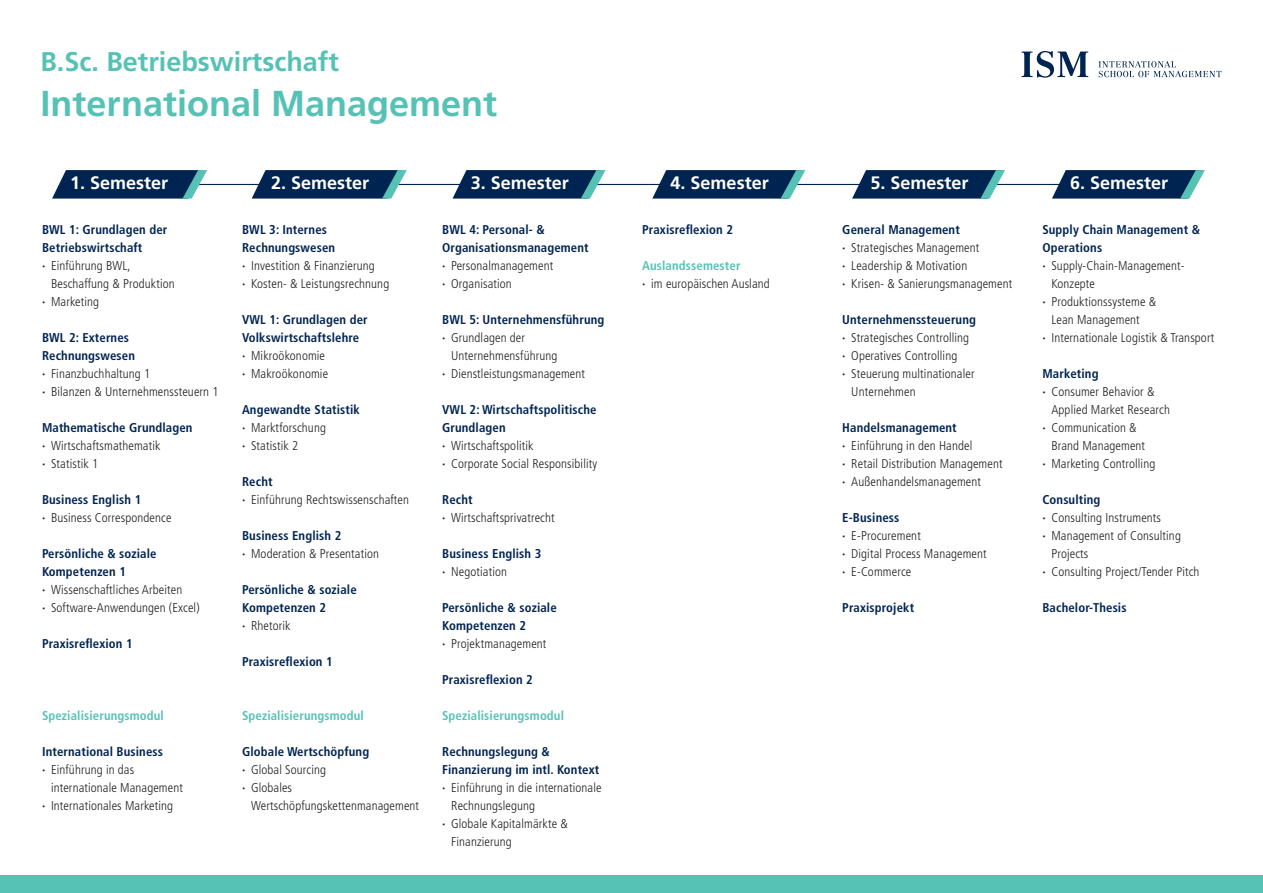
<style>
.page{position:relative;width:1263px;height:893px;background:#fff}
.page>*{position:absolute;margin:0;border:0;box-sizing:border-box;transform-origin:0 0}
.t1{font:700 36px "Frutiger LT Com";color:#55c2b5}
.t2{font:700 27px "Frutiger LT Com";color:#55c2b5}
.t3{font:700 18px "Frutiger LT Com";color:#fff}
.t4{font:300 condensed 12.75px/18px "Frutiger LT Std";letter-spacing:.01em;color:#231f20}
.t5{font:700 condensed 12.75px/18px "Frutiger LT Std";letter-spacing:.01em;color:#002451}
.t6{font:700 condensed 12.75px "Frutiger LT Std";letter-spacing:.01em;color:#55c2b5}
.s1{color:#231f20}
.s2{font-weight:300;color:#231f20}
.s3{font-weight:700}
.s4{font-weight:700;color:#002451}
.s5{font-weight:700;color:#55c2b5}
</style>
<div class="page">
<hr style="left:64px;top:184px;width:1063px;height:1px;background:#002451">
<svg style="left:52px;top:170px;width:155px;height:29px;background:#204469"></svg>
<svg style="left:252px;top:170px;width:155px;height:29px;background:#1f4469"></svg>
<svg style="left:452px;top:170px;width:154px;height:29px;background:#21456a"></svg>
<svg style="left:652px;top:170px;width:153px;height:29px;background:#204469"></svg>
<svg style="left:852px;top:170px;width:153px;height:29px;background:#204469"></svg>
<svg style="left:1052px;top:170px;width:153px;height:29px;background:#204569"></svg>
<div style="left:0;top:876px;width:1263px;height:17px;background:#55c2b5"></div>
<svg style="left:1021px;top:51px;width:67px;height:27px"></svg>
<svg style="left:1098px;top:61px;width:123px;height:16px"></svg>
<h2 class="t2" style="left:40px;top:46px;width:300px">B.Sc. Betriebswirtschaft</h2>
<h1 class="t1" style="left:40px;top:83px;width:458px">International Management</h1>
<h3 class="t3" style="left:70px;top:172px;width:100px">1. Semester</h3>
<h3 class="t3" style="left:271px;top:172px;width:100px">2. Semester</h3>
<h3 class="t3" style="left:471px;top:172px;width:100px">3. Semester</h3>
<h3 class="t3" style="left:671px;top:172px;width:100px">4. Semester</h3>
<h3 class="t3" style="left:870px;top:172px;width:100px">5. Semester</h3>
<h3 class="t3" style="left:1070px;top:172px;width:100px">6. Semester</h3>
<p class="t5" style="left:42px;top:221px;width:127px">BWL 1: Grundlagen der<br>Betriebswirtschaft<br><span class="s1">·</span> <span class="s2">Einführung BWL,</span></p>
<p class="t4" style="left:42px;top:275px;width:134px;text-indent:9px">Beschaffung &amp; Produktion <span class="s3">·</span> Marketing</p>
<p class="t4" style="left:42px;top:329px;width:178px"><span class="s4">BWL 2: Externes<br>Rechnungswesen<br></span><span class="s3">·</span> Finanzbuchhaltung 1<br><span class="s3">·</span> Bilanzen &amp; Unternehmenssteuern 1</p>
<p class="t4" style="left:42px;top:419px;width:152px"><span class="s4">Mathematische Grundlagen </span><span class="s3">·</span> Wirtschaftsmathematik<br><span class="s3">·</span> Statistik 1</p>
<p class="t4" style="left:42px;top:491px;width:131px"><span class="s4">Business English 1<br></span><span class="s3">·</span> Business Correspondence</p>
<p class="t4" style="left:42px;top:545px;width:159px"><span class="s4">Persönliche &amp; soziale<br>Kompetenzen 1<br></span><span class="s3">·</span> Wissenschaftliches Arbeiten<br><span class="s3">·</span> Software-Anwendungen (Excel)</p>
<p class="t5" style="left:42px;top:635px;width:92px">Praxisreflexion 1</p>
<p class="t6" style="left:42px;top:708px;width:123px">Spezialisierungsmodul</p>
<p class="t5" style="left:42px;top:743px;width:123px">International Business <span class="s1">·</span> <span class="s2">Einführung in das</span></p>
<p class="t4" style="left:42px;top:779px;width:142px;text-indent:9px">internationale Management <span class="s3">·</span> Internationales Marketing</p>
<p class="t4" style="left:242px;top:221px;width:149px"><span class="s4">BWL 3: Internes<br>Rechnungswesen<br></span><span class="s3">·</span> Investition &amp; Finanzierung<br><span class="s3">·</span> Kosten- &amp; Leistungsrechnung</p>
<p class="t5" style="left:242px;top:311px;width:127px">VWL 1: Grundlagen der<br>Volkswirtschaftslehre<br><span class="s1">·</span> <span class="s2">Mikroökonomie<br></span><span class="s1">·</span> <span class="s2">Makroökonomie</span></p>
<p class="t4" style="left:242px;top:401px;width:119px"><span class="s4">Angewandte Statistik </span><span class="s3">·</span> Marktforschung<br><span class="s3">·</span> Statistik 2</p>
<p class="t4" style="left:242px;top:473px;width:168px"><span class="s4">Recht<br></span><span class="s3">·</span> Einführung Rechtswissenschaften</p>
<p class="t4" style="left:242px;top:527px;width:138px"><span class="s4">Business English 2<br></span><span class="s3">·</span> Moderation &amp; Presentation</p>
<p class="t5" style="left:242px;top:581px;width:116px">Persönliche &amp; soziale<br>Kompetenzen 2<br><span class="s1">·</span> <span class="s2">Rhetorik</span></p>
<p class="t5" style="left:242px;top:653px;width:92px">Praxisreflexion 1</p>
<p class="t6" style="left:242px;top:708px;width:123px">Spezialisierungsmodul</p>
<p class="t4" style="left:242px;top:743px;width:129px"><span class="s4">Globale Wertschöpfung </span><span class="s3">·</span> Global Sourcing<br><span class="s3">·</span> Globales</p>
<p class="t4" style="left:251px;top:797px;width:170px">Wertschöpfungskettenmanagement</p>
<p class="t5" style="left:442px;top:221px;width:148px">BWL 4: Personal- &amp;<br>Organisationsmanagement <span class="s1">·</span> <span class="s2">Personalmanagement<br></span><span class="s1">·</span> <span class="s2">Organisation</span></p>
<p class="t5" style="left:442px;top:311px;width:164px">BWL 5: Unternehmensführung</p>
<p class="t4" style="left:442px;top:329px;width:84px"><span class="s3">·</span> Grundlagen der</p>
<p class="t4" style="left:451px;top:347px;width:108px">Unternehmensführung</p>
<p class="t4" style="left:442px;top:365px;width:144px"><span class="s3">·</span> Dienstleistungsmanagement</p>
<p class="t4" style="left:442px;top:401px;width:157px"><span class="s4">VWL 2: Wirtschaftspolitische<br>Grundlagen<br></span><span class="s3">·</span> Wirtschaftspolitik<br><span class="s3">·</span> Corporate Social Responsibility</p>
<p class="t4" style="left:442px;top:491px;width:114px"><span class="s4">Recht<br></span><span class="s3">·</span> Wirtschaftsprivatrecht</p>
<p class="t5" style="left:442px;top:545px;width:101px">Business English 3 <span class="s1">·</span> <span class="s2">Negotiation</span></p>
<p class="t5" style="left:442px;top:599px;width:116px">Persönliche &amp; soziale<br>Kompetenzen 2<br><span class="s1">·</span> <span class="s2">Projektmanagement</span></p>
<p class="t5" style="left:442px;top:671px;width:92px">Praxisreflexion 2</p>
<p class="t6" style="left:442px;top:708px;width:123px">Spezialisierungsmodul</p>
<p class="t5" style="left:442px;top:743px;width:109px">Rechnungslegung &amp;</p>
<p class="t5" style="left:442px;top:761px;width:159px">Finanzierung im intl. Kontext</p>
<p class="t4" style="left:442px;top:779px;width:161px"><span class="s3">·</span> Einführung in die internationale</p>
<p class="t4" style="left:451px;top:797px;width:85px">Rechnungslegung</p>
<p class="t4" style="left:442px;top:815px;width:127px"><span class="s3">·</span> Globale Kapitalmärkte &amp;</p>
<p class="t4" style="left:451px;top:833px;width:62px">Finanzierung</p>
<p class="t5" style="left:642px;top:221px;width:92px">Praxisreflexion 2</p>
<p class="t4" style="left:642px;top:257px;width:129px"><span class="s5">Auslandssemester<br></span><span class="s3">·</span> im europäischen Ausland</p>
<p class="t4" style="left:842px;top:221px;width:171px"><span class="s4">General Management<br></span><span class="s3">·</span> Strategisches Management<br><span class="s3">·</span> Leadership &amp; Motivation<br><span class="s3">·</span> Krisen- &amp; Sanierungsmanagement</p>
<p class="t5" style="left:842px;top:311px;width:135px">Unternehmenssteuerung</p>
<p class="t4" style="left:842px;top:329px;width:128px"><span class="s3">·</span> Strategisches Controlling</p>
<p class="t4" style="left:842px;top:347px;width:116px"><span class="s3">·</span> Operatives Controlling</p>
<p class="t4" style="left:842px;top:365px;width:134px"><span class="s3">·</span> Steuerung multinationaler</p>
<p class="t4" style="left:851px;top:383px;width:66px">Unternehmen</p>
<p class="t4" style="left:842px;top:419px;width:162px"><span class="s4">Handelsmanagement<br></span><span class="s3">·</span> Einführung in den Handel<br><span class="s3">·</span> Retail Distribution Management <span class="s3">·</span> Außenhandelsmanagement</p>
<p class="t4" style="left:842px;top:509px;width:146px"><span class="s4">E-Business<br></span><span class="s3">·</span> E-Procurement<br><span class="s3">·</span> Digital Process Management <span class="s3">·</span> E-Commerce</p>
<p class="t5" style="left:842px;top:599px;width:73px">Praxisprojekt</p>
<p class="t5" style="left:1042px;top:221px;width:159px">Supply Chain Management &amp;</p>
<p class="t5" style="left:1042px;top:239px;width:61px">Operations</p>
<p class="t4" style="left:1042px;top:257px;width:144px"><span class="s3">·</span> Supply-Chain-Management-</p>
<p class="t4" style="left:1051px;top:275px;width:45px">Konzepte</p>
<p class="t4" style="left:1042px;top:293px;width:115px"><span class="s3">·</span> Produktionssysteme &amp;</p>
<p class="t4" style="left:1051px;top:311px;width:90px">Lean Management</p>
<p class="t4" style="left:1042px;top:329px;width:173px"><span class="s3">·</span> Internationale Logistik &amp; Transport</p>
<p class="t5" style="left:1042px;top:365px;width:58px">Marketing</p>
<p class="t4" style="left:1042px;top:383px;width:113px"><span class="s3">·</span> Consumer Behavior &amp;</p>
<p class="t4" style="left:1051px;top:401px;width:120px">Applied Market Research</p>
<p class="t4" style="left:1042px;top:419px;width:96px"><span class="s3">·</span> Communication &amp;</p>
<p class="t4" style="left:1051px;top:437px;width:95px">Brand Management</p>
<p class="t4" style="left:1042px;top:455px;width:114px"><span class="s3">·</span> Marketing Controlling</p>
<p class="t5" style="left:1042px;top:491px;width:60px">Consulting</p>
<p class="t4" style="left:1042px;top:509px;width:120px"><span class="s3">·</span> Consulting Instruments</p>
<p class="t4" style="left:1042px;top:527px;width:140px"><span class="s3">·</span> Management of Consulting</p>
<p class="t4" style="left:1051px;top:545px;width:39px">Projects</p>
<p class="t4" style="left:1042px;top:563px;width:159px"><span class="s3">·</span> Consulting Project/Tender Pitch</p>
<p class="t5" style="left:1042px;top:599px;width:86px">Bachelor-Thesis</p>
</div>
